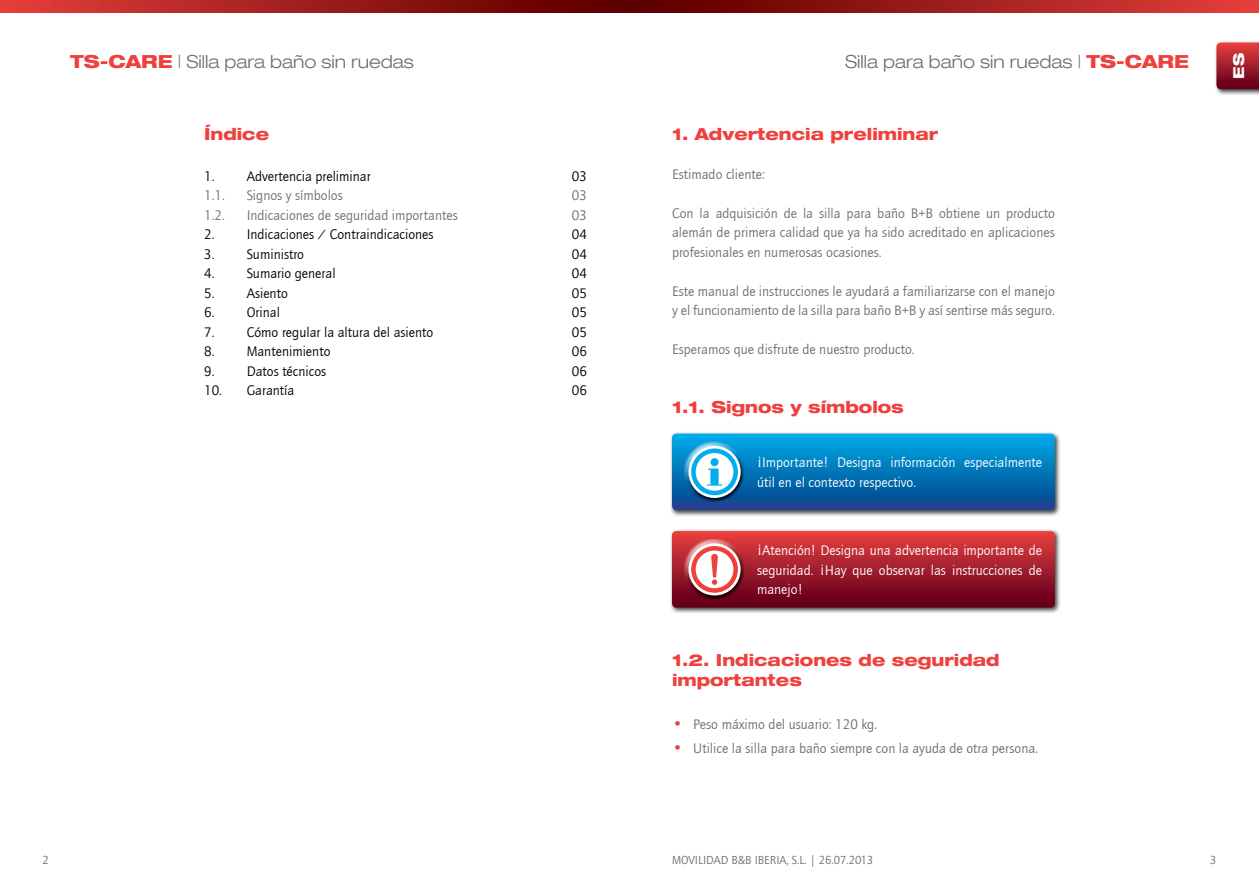
<style>
.page{position:relative;width:1259px;height:893px;background:#fff}
.page>*{position:absolute;margin:0;border:0;box-sizing:border-box;transform-origin:0 0}
.t1{font:300 18px "Helve Neu Lig Ext";color:#6d6e71}
.t2{font:800 16.5px/19.5px "Helve Neu Hea Ext";color:#ef403d}
.t3{font:800 15px "Helve Neu Hea Ext";color:#fff}
.t4{font:14.25px/19.5px "Quay Sans";color:#6d6e71;text-align:justify}
.t5{font:14.25px "Quay Sans";color:#000}
.t6{font:14.25px/19.5px "Quay Sans";color:#fff}
.t7{font:12px "Quay Sans";color:#6d6e71}
.s1{font-family:"Helve Neu Hea Ext";font-weight:800;color:#ef403d}
.s2{font-size:16.5px;color:#ef403d}
</style>
<div class="page">
<svg style="left:0;top:0;width:629px;height:12px;background:#9d1d1b"></svg>
<svg style="left:629px;top:0;width:630px;height:12px;background:#9e1d1b"></svg>
<div style="left:1213px;top:40px;width:46px;height:56px;background:#000;opacity:.75"></div>
<svg style="left:1216px;top:43px;width:43px;height:46px;background:#a31f2e"></svg>
<div style="left:669px;top:431px;width:392px;height:86px;background:#000;opacity:.75"></div>
<svg style="left:672px;top:434px;width:382px;height:76px;background:#117dbd"></svg>
<div style="left:710px;top:458px;width:8px;height:8px;background:#00aeef;border-radius:50%"></div>
<div style="left:669px;top:528px;width:392px;height:86px;background:#000;opacity:.75"></div>
<svg style="left:672px;top:531px;width:382px;height:77px;background:#a72937"></svg>
<div style="left:691px;top:546px;width:47px;height:47px;border:4px solid #ef403d;border-radius:50%"></div>
<p class="t1" style="left:70px;top:50px;width:345px"><span class="s1">TS-CARE</span> | Silla para baño sin ruedas</p>
<p class="t1" style="left:845px;top:50px;width:345px">Silla para baño sin ruedas | <span class="s1">TS-CARE</span></p>
<p class="t2" style="left:204px;top:123px;width:67px">Índice</p>
<p class="t2" style="left:672px;top:123px;width:268px">1. Advertencia preliminar</p>
<p class="t4" style="left:672px;top:164px;width:94px">Estimado cliente:</p>
<p class="t4" style="left:672px;top:203px;width:384px">Con la adquisición de la silla para baño B+B obtiene un producto alemán de primera calidad que ya ha sido acreditado en aplicaciones profesionales en numerosas ocasiones.</p>
<p class="t4" style="left:672px;top:281px;width:384px">Este manual de instrucciones le ayudará a familiarizarse con el manejo y el funcionamiento de la silla para baño B+B y así sentirse más seguro.</p>
<p class="t4" style="left:672px;top:340px;width:244px">Esperamos que disfrute de nuestro producto.</p>
<p class="t5" style="left:204px;top:168px;width:168px">1. Advertencia preliminar</p>
<p class="t5" style="left:572px;top:168px;width:17px">03</p>
<p class="t4" style="left:204px;top:186px;width:22px">1.1.</p>
<p class="t4" style="left:247px;top:186px;width:98px">Signos y símbolos</p>
<p class="t4" style="left:572px;top:186px;width:17px">03</p>
<p class="t4" style="left:204px;top:206px;width:22px">1.2.</p>
<p class="t4" style="left:247px;top:206px;width:213px">Indicaciones de seguridad importantes</p>
<p class="t4" style="left:572px;top:206px;width:17px">03</p>
<p class="t5" style="left:204px;top:227px;width:231px">2. Indicaciones / Contraindicaciones</p>
<p class="t5" style="left:572px;top:227px;width:17px">04</p>
<p class="t5" style="left:204px;top:246px;width:101px">3. Suministro</p>
<p class="t5" style="left:572px;top:246px;width:17px">04</p>
<p class="t5" style="left:204px;top:266px;width:133px">4. Sumario general</p>
<p class="t5" style="left:572px;top:266px;width:17px">04</p>
<p class="t5" style="left:204px;top:285px;width:85px">5. Asiento</p>
<p class="t5" style="left:572px;top:285px;width:17px">05</p>
<p class="t5" style="left:204px;top:305px;width:77px">6. Orinal</p>
<p class="t5" style="left:572px;top:305px;width:17px">05</p>
<p class="t5" style="left:204px;top:324px;width:231px">7. Cómo regular la altura del asiento</p>
<p class="t5" style="left:572px;top:324px;width:17px">05</p>
<p class="t5" style="left:204px;top:344px;width:128px">8. Mantenimiento</p>
<p class="t5" style="left:572px;top:344px;width:17px">06</p>
<p class="t5" style="left:204px;top:363px;width:124px">9. Datos técnicos</p>
<p class="t5" style="left:572px;top:363px;width:17px">06</p>
<p class="t5" style="left:204px;top:383px;width:92px">10. Garantía</p>
<p class="t5" style="left:572px;top:383px;width:17px">06</p>
<p class="t2" style="left:672px;top:396px;width:233px">1.1. Signos y símbolos</p>
<p class="t6" style="left:757px;top:453px;width:286px">¡Importante! Designa información especialmente útil en el contexto respectivo.</p>
<p class="t6" style="left:757px;top:541px;width:286px;text-align:justify">¡Atención! Designa una advertencia importante de seguridad. ¡Hay que observar las instrucciones de manejo!</p>
<p class="t2" style="left:672px;top:650px;width:329px">1.2. Indicaciones de seguridad importantes</p>
<p class="t4" style="left:672px;top:715px;width:207px"><span class="s2">•</span> Peso máximo del usuario: 120 kg.</p>
<p class="t4" style="left:672px;top:738px;width:367px"><span class="s2">•</span> Utilice la silla para baño siempre con la ayuda de otra persona.</p>
<p class="t3" style="left:1229px;top:79px;width:27px;rotate:-90deg">ES</p>
<p class="t7" style="left:672px;top:853px;width:203px">MOVILIDAD B&amp;B IBERIA, S.L. | 26.07.2013</p>
<p class="t7" style="left:43px;top:853px;width:8px">2</p>
<p class="t7" style="left:1210px;top:853px;width:8px">3</p>
</div>
